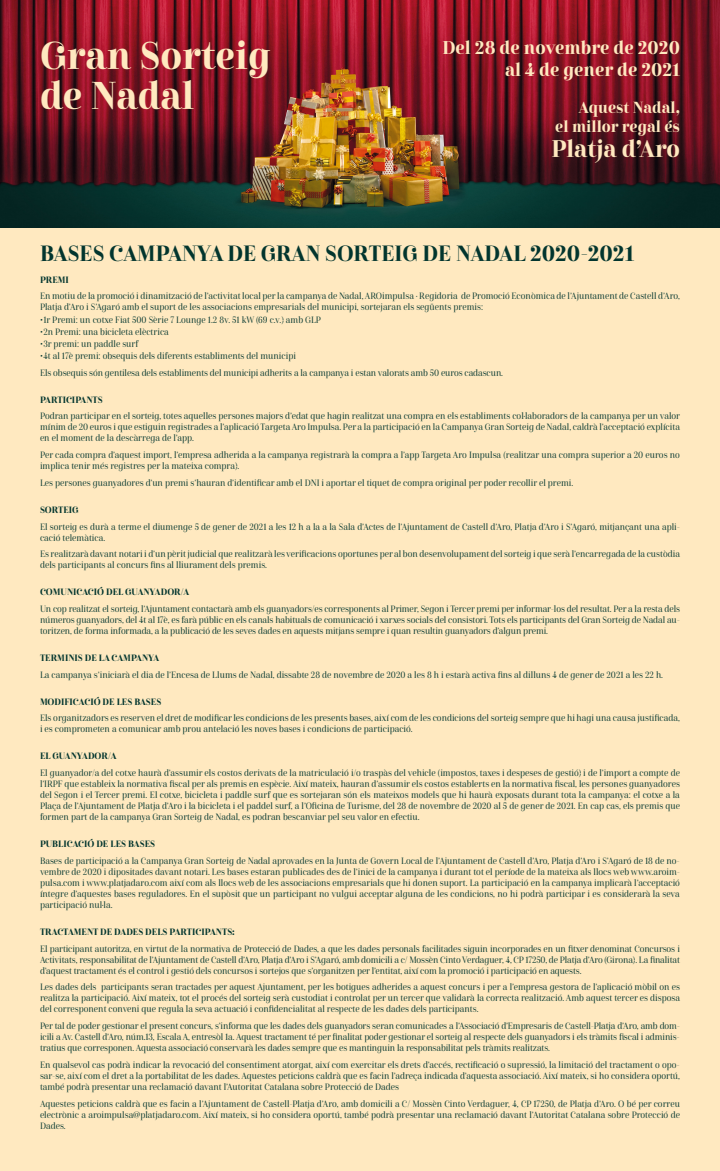
<style>
.page{position:relative;width:720px;height:1171px;background:#fff}
.page>*{position:absolute;margin:0;border:0;box-sizing:border-box;transform-origin:0 0}
.t1{font:38.76px "Cabrito Didone Con Bol";color:#ffe9c0}
.t2{font:24px "Cabrito Didone Con Bol";color:#ffe9c0}
.t3{font:22px "Cabrito Didone Con Bol";color:#02352e}
.t4{font:18.44px "Cabrito Didone Con Bol";color:#ffe9c0}
.t5{font:16px/19.2px "Cabrito Didone Con Bol";color:#ffe9c0;text-align:right}
.t6{font:9.2px/11px "Cabrito Didone Con Reg";color:#02352e;text-align:justify}
.t7{font:9.2px "Cabrito Didone Con Bol";color:#02352e}
</style>
<div class="page">
<div style="left:0;top:227px;width:720px;height:944px;background:#ffe9c0"></div>
<img style="left:0;top:0;width:720px;height:227px">
<h1 class="t1" style="left:40px;top:32px;width:232px">Gran Sorteig</h1>
<h1 class="t1" style="left:40px;top:72px;width:156px">de Nadal</h1>
<h3 class="t4" style="left:442px;top:36px;width:239px">Del 28 de novembre de 2020</h3>
<h3 class="t4" style="left:505px;top:59px;width:176px">al 4 de gener de 2021</h3>
<h3 class="t5" style="left:555px;top:98px;width:126px">Aquest Nadal,<br>el millor regal és</h3>
<h2 class="t2" style="left:551px;top:134px;width:130px">Platja d’Aro</h2>
<h3 class="t3" style="left:40px;top:240px;width:595px">BASES CAMPANYA DE GRAN SORTEIG DE NADAL 2020-2021</h3>
<p class="t7" style="left:40px;top:274px;width:30px">PREMI</p>
<p class="t6" style="left:40px;top:291px;width:641px">En motiu de la promoció i dinamització de l’activitat local per la campanya de Nadal, AROimpulsa · Regidoria de Promoció Econòmica de l’Ajuntament de Castell d’Aro,<br>Platja d’Aro i S’Agaró amb el suport de les associacions empresarials del municipi, sortejaran els següents premis:</p>
<p class="t6" style="left:40px;top:314px;width:283px">•1r Premi: un cotxe Fiat 500 Sèrie 7 Lounge 1.2 8v. 51 kW (69 c.v.) amb GLP</p>
<p class="t6" style="left:40px;top:326px;width:130px">•2n Premi: una bicicleta elèctrica</p>
<p class="t6" style="left:40px;top:338px;width:100px">•3r premi: un paddle surf</p>
<p class="t6" style="left:40px;top:348px;width:465px;line-height:16.7px">•4t al 17è premi: obsequis dels diferents establiments del municipi<br>Els obsequis són gentilesa dels establiments del municipi adherits a la campanya i estan valorats amb 50 euros cadascun.</p>
<p class="t7" style="left:40px;top:394px;width:64px">PARTICIPANTS</p>
<p class="t6" style="left:40px;top:411px;width:642px">Podran participar en el sorteig, totes aquelles persones majors d’edat que hagin realitzat una compra en els establiments col·laboradors de la campanya per un valor mínim de 20 euros i que estiguin registrades a l’aplicació Targeta Aro Impulsa. Per a la participació en la Campanya Gran Sorteig de Nadal, caldrà l’acceptació explícita en el moment de la descàrrega de l’app.</p>
<p class="t6" style="left:40px;top:450px;width:641px">Per cada compra d’aquest import, l’empresa adherida a la campanya registrarà la compra a l’app Targeta Aro Impulsa (realitzar una compra superior a 20 euros no implica tenir més registres per la mateixa compra).</p>
<p class="t6" style="left:40px;top:477px;width:535px">Les persones guanyadores d’un premi s’hauran d’identificar amb el DNI i aportar el tiquet de compra original per poder recollir el premi.</p>
<p class="t7" style="left:40px;top:504px;width:40px">SORTEIG</p>
<p class="t6" style="left:40px;top:521px;width:641px">El sorteig es durà a terme el diumenge 5 de gener de 2021 a les 12 h a la a la Sala d’Actes de l’Ajuntament de Castell d’Aro, Platja d’Aro i S’Agaró, mitjançant una apli&shy;cació telemàtica.</p>
<p class="t6" style="left:40px;top:549px;width:642px">Es realitzarà davant notari i d’un pèrit judicial que realitzarà les verificacions oportunes per al bon desenvolupament del sorteig i que serà l’encarregada de la custòdia dels participants al concurs fins al lliurament dels premis.</p>
<p class="t7" style="left:40px;top:586px;width:151px">COMUNICACIÓ DEL GUANYADOR/A</p>
<p class="t6" style="left:40px;top:603px;width:642px">Un cop realitzat el sorteig, l’Ajuntament contactarà amb els guanyadors/es corresponents al Primer, Segon i Tercer premi per informar-los del resultat. Per a la resta dels números guanyadors, del 4t al 17è, es farà públic en els canals habituals de comunicació i xarxes socials del consistori. Tots els participants del Gran Sorteig de Nadal au&shy;toritzen, de forma informada, a la publicació de les seves dades en aquests mitjans sempre i quan resultin guanyadors d’algun premi.</p>
<p class="t7" style="left:40px;top:652px;width:121px">TERMINIS DE LA CAMPANYA</p>
<p class="t6" style="left:40px;top:669px;width:625px">La campanya s’iniciarà el dia de l’Encesa de Llums de Nadal, dissabte 28 de novembre de 2020 a les 8 h i estarà activa fins al dilluns 4 de gener de 2021 a les 22 h.</p>
<p class="t7" style="left:40px;top:696px;width:123px">MODIFICACIÓ DE LES BASES</p>
<p class="t6" style="left:40px;top:713px;width:641px">Els organitzadors es reserven el dret de modificar les condicions de les presents bases, així com de les condicions del sorteig sempre que hi hagi una causa justificada, i es comprometen a comunicar amb prou antelació les noves bases i condicions de participació.</p>
<p class="t7" style="left:40px;top:750px;width:78px">EL GUANYADOR/A</p>
<p class="t6" style="left:40px;top:767px;width:642px">El guanyador/a del cotxe haurà d’assumir els costos derivats de la matriculació i/o traspàs del vehicle (impostos, taxes i despeses de gestió) i de l’import a compte de l’IRPF que estableix la normativa fiscal per als premis en espècie. Així mateix, hauran d’assumir els costos establerts en la normativa fiscal, les persones guanyadores del Segon i el Tercer premi. El cotxe, bicicleta i paddle surf que es sortejaran són els mateixos models que hi haurà exposats durant tota la campanya: el cotxe a la Plaça de l’Ajuntament de Platja d’Aro i la bicicleta i el paddel surf, a l’Oficina de Turisme, del 28 de novembre de 2020 al 5 de gener de 2021. En cap cas, els premis que formen part de la campanya Gran Sorteig de Nadal, es podran bescanviar pel seu valor en efectiu.</p>
<p class="t7" style="left:40px;top:838px;width:117px">PUBLICACIÓ DE LES BASES</p>
<p class="t6" style="left:40px;top:855px;width:641px">Bases de participació a la Campanya Gran Sorteig de Nadal aprovades en la Junta de Govern Local de l’Ajuntament de Castell d’Aro, Platja d’Aro i S’Agaró de 18 de no&shy;vembre de 2020 i dipositades davant notari. Les bases estaran publicades des de l’inici de la campanya i durant tot el període de la mateixa als llocs web www.aroim&shy;pulsa.com i www.platjadaro.com així com als llocs web de les associacions empresarials que hi donen suport. La participació en la campanya implicarà l’acceptació íntegre d’aquestes bases reguladores. En el supòsit que un participant no vulgui acceptar alguna de les condicions, no hi podrà participar i es considerarà la seva participació nul·la.</p>
<p class="t7" style="left:40px;top:926px;width:196px">TRACTAMENT DE DADES DELS PARTICIPANTS:</p>
<p class="t6" style="left:40px;top:943px;width:642px">El participant autoritza, en virtut de la normativa de Protecció de Dades, a que les dades personals facilitades siguin incorporades en un fitxer denominat Concursos i Activitats, responsabilitat de l’Ajuntament de Castell d’Aro, Platja d’Aro i S’Agaró, amb domicili a c/ Mossèn Cinto Verdaguer, 4, CP 17250, de Platja d’Aro (Girona). La finalitat d’aquest tractament és el control i gestió dels concursos i sortejos que s’organitzen per l’entitat, així com la promoció i participació en aquests.</p>
<p class="t6" style="left:40px;top:982px;width:642px">Les dades dels participants seran tractades per aquest Ajuntament, per les botigues adherides a aquest concurs i per a l’empresa gestora de l’aplicació mòbil on es realitza la participació. Així mateix, tot el procés del sorteig serà custodiat i controlat per un tercer que validarà la correcta realització. Amb aquest tercer es disposa del corresponent conveni que regula la seva actuació i confidencialitat al respecte de les dades dels participants.</p>
<p class="t6" style="left:40px;top:1020px;width:641px">Per tal de poder gestionar el present concurs, s’informa que les dades dels guanyadors seran comunicades a l’Associació d’Empresaris de Castell-Platja d’Aro, amb dom&shy;icili a Av. Castell d’Aro, núm.13, Escala A, entresòl 1a. Aquest tractament té per finalitat poder gestionar el sorteig al respecte dels guanyadors i els tràmits fiscal i adminis&shy;tratius que corresponen. Aquesta associació conservarà les dades sempre que es mantinguin la responsabilitat pels tràmits realitzats.</p>
<p class="t6" style="left:40px;top:1059px;width:642px">En qualsevol cas podrà indicar la revocació del consentiment atorgat, així com exercitar els drets d’accés, rectificació o supressió, la limitació del tractament o opo&shy;sar-se, així com el dret a la portabilitat de les dades. Aquestes peticions caldrà que es facin l’adreça indicada d’aquesta associació. Així mateix, si ho considera oportú, també podrà presentar una reclamació davant l’Autoritat Catalana sobre Protecció de Dades</p>
<p class="t6" style="left:40px;top:1098px;width:642px">Aquestes peticions caldrà que es facin a l’Ajuntament de Castell-Platja d’Aro, amb domicili a C/ Mossèn Cinto Verdaguer, 4, CP 17250, de Platja d’Aro. O bé per correu electrònic a aroimpulsa@platjadaro.com. Així mateix, si ho considera oportú, també podrà presentar una reclamació davant l’Autoritat Catalana sobre Protecció de Dades.</p>
</div>
